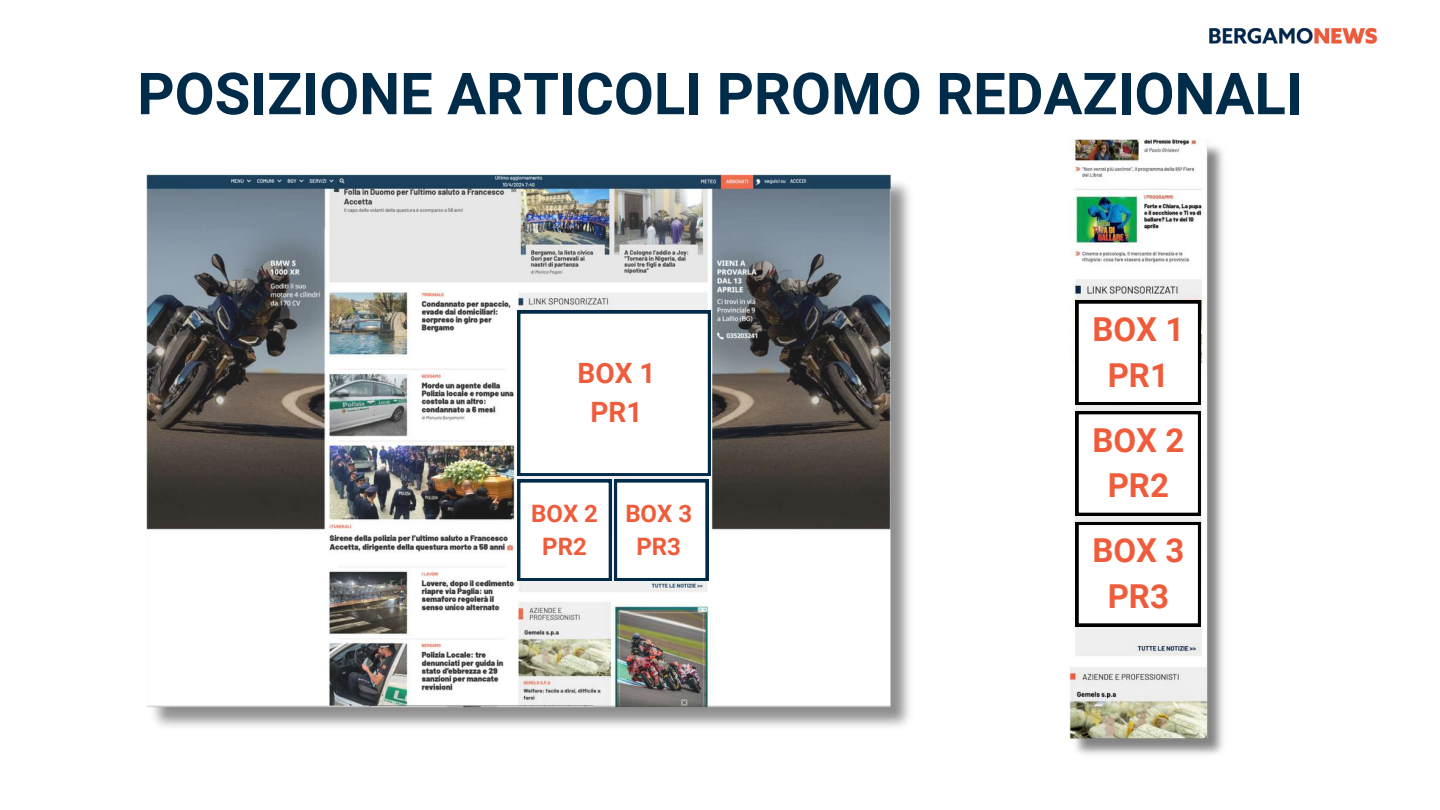
<style>
.page{position:relative;width:1440px;height:810px;background:#fff}
.page>*{position:absolute;margin:0;border:0;box-sizing:border-box;transform-origin:0 0}
.t1{font:700 58px "Roboto";color:#002b49}
.t2{font:700 33px/45.8px "Roboto";color:#ef5c3b;text-align:center}
.t3{font:700 28px/39px "Roboto";color:#ef5c3b;text-align:center}
.t4{font:700 24px/33px "Roboto";color:#ef5c3b;text-align:center}
</style>
<div class="page">
<img style="left:1209px;top:28px;width:169px;height:16px">
<img style="left:146px;top:174px;width:764px;height:553px">
<svg style="left:517px;top:311px;width:194px;height:270px"></svg>
<img style="left:1069px;top:139px;width:154px;height:616px">
<svg style="left:1076px;top:301px;width:125px;height:104px"></svg>
<svg style="left:1076px;top:411px;width:125px;height:105px"></svg>
<svg style="left:1076px;top:522px;width:125px;height:104px"></svg>
<p class="t1" style="left:137px;top:60px;width:1167px">POSIZIONE ARTICOLI PROMO REDAZIONALI</p>
<p class="t3" style="left:578px;top:354px;width:80px">BOX 1<br>PR1</p>
<p class="t4" style="left:531px;top:497px;width:68px">BOX 2<br>PR2</p>
<p class="t4" style="left:625px;top:497px;width:68px">BOX 3<br>PR3</p>
<p class="t2" style="left:1092px;top:307px;width:93px">BOX 1<br>PR1</p>
<p class="t2" style="left:1092px;top:417px;width:93px">BOX 2<br>PR2</p>
<p class="t2" style="left:1092px;top:528px;width:93px">BOX 3<br>PR3</p>
</div>
